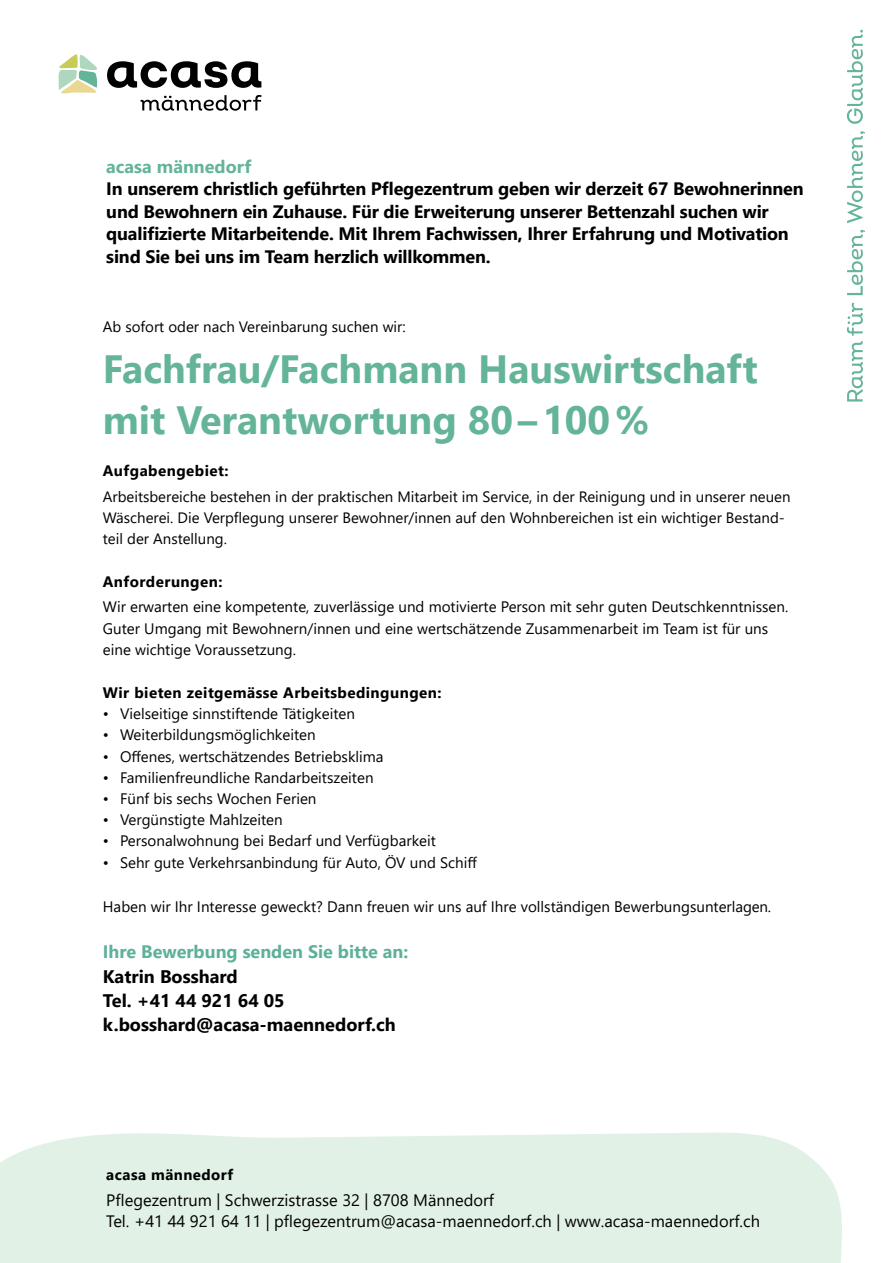
<style>
.page{position:relative;width:893px;height:1263px;background:#fff}
.page>*{position:absolute;margin:0;border:0;box-sizing:border-box;transform-origin:0 0}
.t1{font:700 39.45px/51px "Segoe UI";color:#64b498}
.t2{font:700 18.15px/24.3px "Segoe UI";color:#000}
.t3{font:700 18px/22.5px "Segoe UI";letter-spacing:-.01em;color:#000}
.t4{font:700 18px "Segoe UI";color:#5db19a}
.t5{font:700 18px "Segoe UI";color:#64b498}
.t6{font:16.5px/21px "Segoe UI";color:#000}
.t7{font:15.15px/21.1px "Segoe UI";color:#000}
.t8{font:700 15.15px "Segoe UI";letter-spacing:.03em;color:#000}
.t9{font:15px/21.1px "Segoe UI";color:#000}
.t10{font:700 15px "Segoe UI";letter-spacing:.03em;color:#000}
.s1{font-size:39px}
</style>
<div class="page">
<div style="left:0;top:1132px;width:842px;height:131px;background:#e1f1e6"></div>
<svg style="left:847px;top:303px;width:16px;height:98px"></svg>
<svg style="left:847px;top:230px;width:18px;height:65px"></svg>
<svg style="left:847px;top:131px;width:18px;height:92px"></svg>
<svg style="left:847px;top:30px;width:16px;height:94px"></svg>
<svg style="left:107px;top:61px;width:154px;height:27px"></svg>
<svg style="left:141px;top:95px;width:121px;height:16px"></svg>
<svg style="left:58px;top:54px;width:39px;height:40px"></svg>
<p class="t5" style="left:106px;top:152px;width:146px">acasa männedorf</p>
<p class="t3" style="left:106px;top:177px;width:699px">In unserem christlich geführten Pflegezentrum geben wir derzeit 67 Bewohnerinnen und Bewohnern ein Zuhause. Für die Erweiterung unserer Bettenzahl suchen wir qualifizierte Mitarbeitende. Mit Ihrem Fachwissen, Ihrer Erfahrung und Motivation sind Sie bei uns im Team herzlich willkommen.</p>
<p class="t9" style="left:103px;top:316px;width:304px">Ab sofort oder nach Vereinbarung suchen wir:</p>
<h1 class="t1" style="left:103px;top:343px;width:656px">Fachfrau/Fachmann Hauswirtschaft mit Verantwortung 80<span class="s1">–</span>100%</h1>
<p class="t8" style="left:103px;top:459px;width:127px">Aufgabengebiet:</p>
<p class="t9" style="left:103px;top:486px;width:689px">Arbeitsbereiche bestehen in der praktischen Mitarbeit im Service, in der Reinigung und in unserer neuen<br>Wäscherei. Die Verpflegung unserer Bewohner/innen auf den Wohnbereichen ist ein wichtiger Bestand&shy;teil der Anstellung.</p>
<p class="t8" style="left:103px;top:569px;width:121px">Anforderungen:</p>
<p class="t7" style="left:103px;top:596px;width:687px">Wir erwarten eine kompetente, zuverlässige und motivierte Person mit sehr guten Deutschkenntnissen.<br>Guter Umgang mit Bewohnern/innen und eine wertschätzende Zusammenarbeit im Team ist für uns eine wichtige Voraussetzung.</p>
<p class="t8" style="left:103px;top:680px;width:340px">Wir bieten zeitgemässe Arbeitsbedingungen:</p>
<p class="t7" style="left:103px;top:703px;width:254px">• Vielseitige sinnstiftende Tätigkeiten</p>
<p class="t7" style="left:103px;top:724px;width:214px">• Weiterbildungsmöglichkeiten</p>
<p class="t7" style="left:103px;top:745px;width:282px">• Offenes, wertschätzendes Betriebsklima</p>
<p class="t7" style="left:103px;top:766px;width:272px">• Familienfreundliche Randarbeitszeiten</p>
<p class="t7" style="left:103px;top:788px;width:215px">• Fünf bis sechs Wochen Ferien</p>
<p class="t7" style="left:103px;top:809px;width:181px">• Vergünstigte Mahlzeiten</p>
<p class="t7" style="left:103px;top:830px;width:335px">• Personalwohnung bei Bedarf und Verfügbarkeit</p>
<p class="t7" style="left:103px;top:851px;width:376px">• Sehr gute Verkehrsanbindung für Auto, ÖV und Schiff</p>
<p class="t7" style="left:103px;top:895px;width:670px">Haben wir Ihr Interesse geweckt? Dann freuen wir uns auf Ihre vollständigen Bewerbungsunterlagen.</p>
<p class="t4" style="left:103px;top:937px;width:307px">Ihre Bewerbung senden Sie bitte an:</p>
<p class="t2" style="left:103px;top:964px;width:294px">Katrin Bosshard<br>Tel. +41 44 921 64 05 k.bosshard@acasa-maennedorf.ch</p>
<p class="t10" style="left:106px;top:1163px;width:129px">acasa männedorf</p>
<p class="t6" style="left:106px;top:1189px;width:655px">Pflegezentrum | Schwerzistrasse 32 | 8708 Männedorf<br>Tel. +41 44 921 64 11 | pflegezentrum@acasa-maennedorf.ch | www.acasa-maennedorf.ch</p>
</div>
